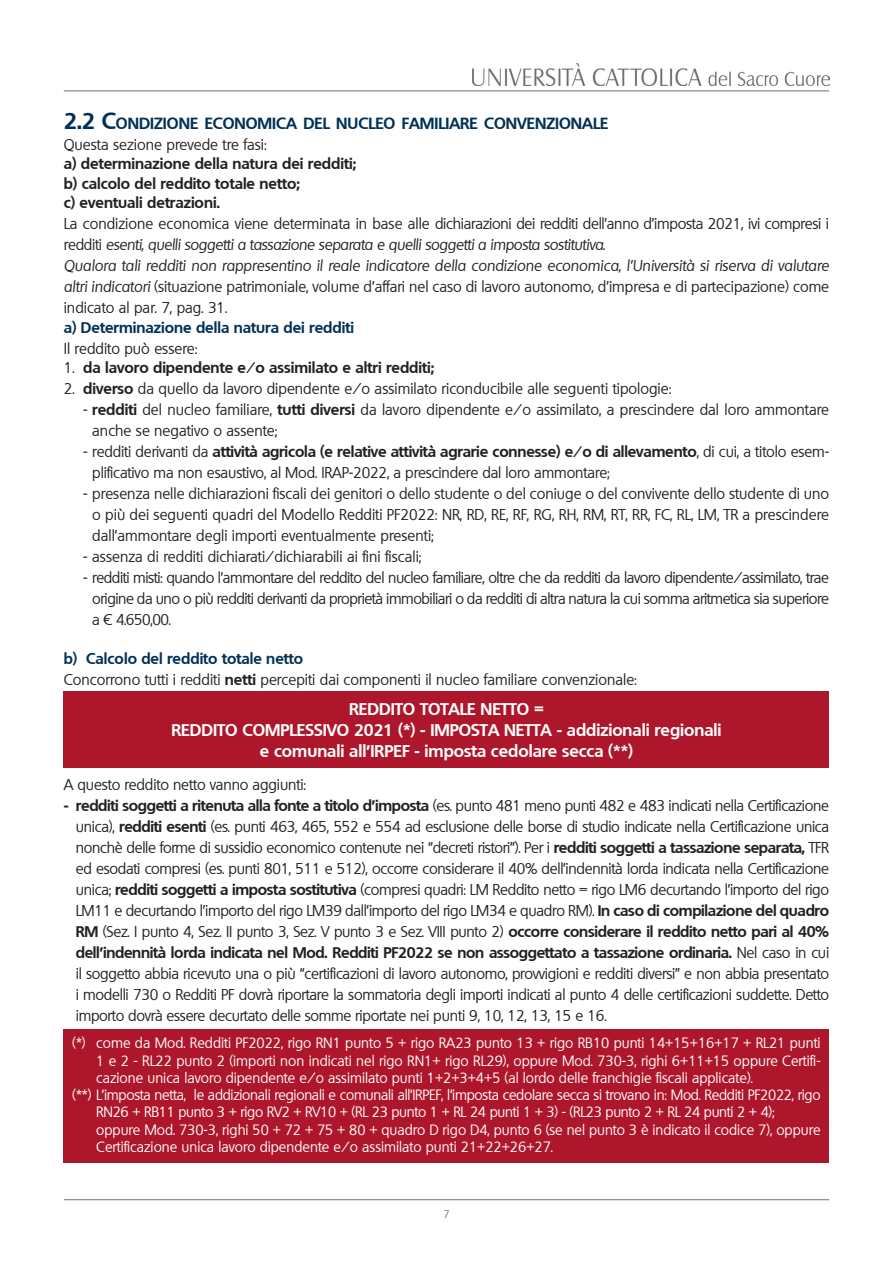
<style>
.page{position:relative;width:893px;height:1263px;background:#fff}
.page>*{position:absolute;margin:0;border:0;box-sizing:border-box;transform-origin:0 0}
.t1{font:700 16.5px "Quebec";color:#fff}
.t2{font:700 15.75px "Quebec";color:#003056}
.t3{font:15px/21px "Quebec";color:#231f20;text-align:justify}
.t4{font:italic 15px/21px "Quebec";color:#231f20;text-align:justify}
.t5{font:15px/21px "Quebec";letter-spacing:-.02em;color:#231f20}
.t6{font:700 15px "Quebec";color:#231f20}
.t7{font:700 15px "Quebec";color:#003056}
.t8{font:14.25px/17.2px "Quebec";color:#fff;text-align:justify}
.t9{font:14.25px/17.2px "Quebec";letter-spacing:-.02em;color:#fff}
.t10{font:10.5px "Quebec";color:#717074}
.s1{font-size:22.5px}
.s2{font-style:italic}
.s3{font-style:normal}
.s4{font-weight:400}
.s5{font-weight:700}
</style>
<div class="page">
<hr style="left:64px;top:91px;width:765px;height:1px;background:#717074">
<img style="left:472px;top:64px;width:357px;height:21px">
<hr style="left:64px;top:1199px;width:765px;height:1px;background:#717074">
<div style="left:64px;top:691px;width:765px;height:76px;background:#ae172b"></div>
<div style="left:64px;top:1029px;width:765px;height:133px;background:#ae172b"></div>
<p class="t2" style="left:64px;top:113px;width:546px"><span class="s1">2.2 C</span>ONDIZIONE ECONOMICA DEL NUCLEO FAMILIARE CONVENZIONALE</p>
<p class="t3" style="left:64px;top:134px;width:205px">Questa sezione prevede tre fasi:</p>
<p class="t6" style="left:64px;top:154px;width:294px">a) determinazione della natura dei redditi;</p>
<p class="t6" style="left:64px;top:174px;width:238px">b) calcolo del reddito totale netto;</p>
<p class="t6" style="left:64px;top:193px;width:158px">c) eventuali detrazioni.</p>
<p class="t5" style="left:64px;top:213px;width:767px">La condizione economica viene determinata in base alle dichiarazioni dei redditi dell’anno d’imposta 2021, ivi compresi i redditi <span class="s2">esenti, quelli soggetti a tassazione separata e quelli soggetti a imposta sostitutiva</span>.</p>
<p class="t4" style="left:64px;top:255px;width:767px">Qualora tali redditi non rappresentino il reale indicatore della condizione economica, l’Università si riserva di valutare altri indicatori <span class="s3">(situazione patrimoniale, volume d’affari nel caso di lavoro autonomo, d’impresa e di partecipazione) come indicato al par. 7, pag. 31.</span></p>
<p class="t7" style="left:64px;top:318px;width:292px">a) Determinazione della natura dei redditi</p>
<p class="t3" style="left:64px;top:338px;width:135px">Il reddito può essere:</p>
<p class="t6" style="left:64px;top:358px;width:372px"><span class="s4">1.</span> da lavoro dipendente e/o assimilato e altri redditi;</p>
<p class="t3" style="left:64px;top:378px;width:609px">2. <span class="s5">diverso</span> da quello da lavoro dipendente e/o assimilato riconducibile alle seguenti tipologie:</p>
<p class="t3" style="left:92px;top:399px;width:738px;text-indent:-9px">- <span class="s5">redditi</span> del nucleo familiare, <span class="s5">tutti diversi</span> da lavoro dipendente e/o assimilato, a prescindere dal loro ammontare anche se negativo o assente;</p>
<p class="t3" style="left:92px;top:441px;width:738px;text-indent:-9px">- redditi derivanti da <span class="s5">attività agricola (e relative attività agrarie connesse) e/o di allevamento</span>, di cui, a titolo esem&shy;plificativo ma non esaustivo, al Mod. IRAP-2022, a prescindere dal loro ammontare;</p>
<p class="t3" style="left:92px;top:483px;width:738px;text-indent:-9px">- presenza nelle dichiarazioni fiscali dei genitori o dello studente o del coniuge o del convivente dello studente di uno o più dei seguenti quadri del Modello Redditi PF2022: NR, RD, RE, RF, RG, RH, RM, RT, RR, FC, RL, LM, TR a prescindere dall’ammontare degli importi eventualmente presenti;</p>
<p class="t3" style="left:83px;top:546px;width:340px">- assenza di redditi dichiarati/dichiarabili ai fini fiscali;</p>
<p class="t3" style="left:92px;top:567px;width:738px;text-indent:-9px">- redditi misti: quando l’ammontare del reddito del nucleo familiare, oltre che da redditi da lavoro dipendente/assimilato, trae origine da uno o più redditi derivanti da proprietà immobiliari o da redditi di altra natura la cui somma aritmetica sia superiore a € 4.650,00.</p>
<p class="t7" style="left:64px;top:648px;width:241px">b) Calcolo del reddito totale netto</p>
<p class="t3" style="left:64px;top:669px;width:575px">Concorrono tutti i redditi <span class="s5">netti</span> percepiti dai componenti il nucleo familiare convenzionale:</p>
<p class="t1" style="left:349px;top:698px;width:196px">REDDITO TOTALE NETTO =</p>
<p class="t1" style="left:171px;top:719px;width:552px">REDDITO COMPLESSIVO 2021 (*) - IMPOSTA NETTA - addizionali regionali</p>
<p class="t1" style="left:260px;top:740px;width:375px">e comunali all’IRPEF - imposta cedolare secca (**)</p>
<p class="t3" style="left:64px;top:774px;width:244px">A questo reddito netto vanno aggiunti:</p>
<p class="t3" style="left:76px;top:795px;width:755px;text-indent:-12px"><span class="s5">- redditi soggetti a ritenuta alla fonte a titolo d’imposta</span> (es. punto 481 meno punti 482 e 483 indicati nella Certificazione unica), <span class="s5">redditi esenti</span> (es. punti 463, 465, 552 e 554 ad esclusione delle borse di studio indicate nella Certificazione unica nonchè delle forme di sussidio economico contenute nei “decreti ristori”). Per i <span class="s5">redditi soggetti a tassazione separata,</span> TFR ed esodati compresi (es. punti 801, 511 e 512), occorre considerare il 40% dell’indennità lorda indicata nella Certificazione unica; <span class="s5">redditi soggetti a imposta sostitutiva</span> (compresi quadri: LM Reddito netto = rigo LM6 decurtando l’importo del rigo LM11 e decurtando l’importo del rigo LM39 dall’importo del rigo LM34 e quadro RM). <span class="s5">In caso di compilazione del quadro RM</span> (Sez. I punto 4, Sez. II punto 3, Sez. V punto 3 e Sez. VIII punto 2) <span class="s5">occorre considerare il reddito netto pari al 40% dell’indennità lorda indicata nel Mod. Redditi PF2022 se non assoggettato a tassazione ordinaria.</span> Nel caso in cui il soggetto abbia ricevuto una o più “certificazioni di lavoro autonomo, provvigioni e redditi diversi” e non abbia presentato i modelli 730 o Redditi PF dovrà riportare la sommatoria degli importi indicati al punto 4 delle certificazioni suddette. Detto importo dovrà essere decurtato delle somme riportate nei punti 9, 10, 12, 13, 15 e 16.</p>
<p class="t8" style="left:96px;top:1034px;width:726px;text-indent:-24px">(*) come da Mod. Redditi PF2022, rigo RN1 punto 5 + rigo RA23 punto 13 + rigo RB10 punti 14+15+16+17 + RL21 punti 1 e 2 - RL22 punto 2 (importi non indicati nel rigo RN1+ rigo RL29), oppure Mod. 730-3, righi 6+11+15 oppure Certifi&shy;cazione unica lavoro dipendente e/o assimilato punti 1+2+3+4+5 (al lordo delle franchigie fiscali applicate).</p>
<p class="t9" style="left:96px;top:1086px;width:726px;text-indent:-24px">(**) L’imposta netta, le addizionali regionali e comunali all’IRPEF, l’imposta cedolare secca si trovano in: Mod. Redditi PF2022, rigo<br>RN26 + RB11 punto 3 + rigo RV2 + RV10 + (RL 23 punto 1 + RL 24 punti 1 + 3) - (RL23 punto 2 + RL 24 punti 2 + 4);</p>
<p class="t8" style="left:96px;top:1121px;width:726px">oppure Mod. 730-3, righi 50 + 72 + 75 + 80 + quadro D rigo D4, punto 6 (se nel punto 3 è indicato il codice 7), oppure<br>Certificazione unica lavoro dipendente e/o assimilato punti 21+22+26+27.</p>
<p class="t10" style="left:443px;top:1208px;width:8px">7</p>
</div>
